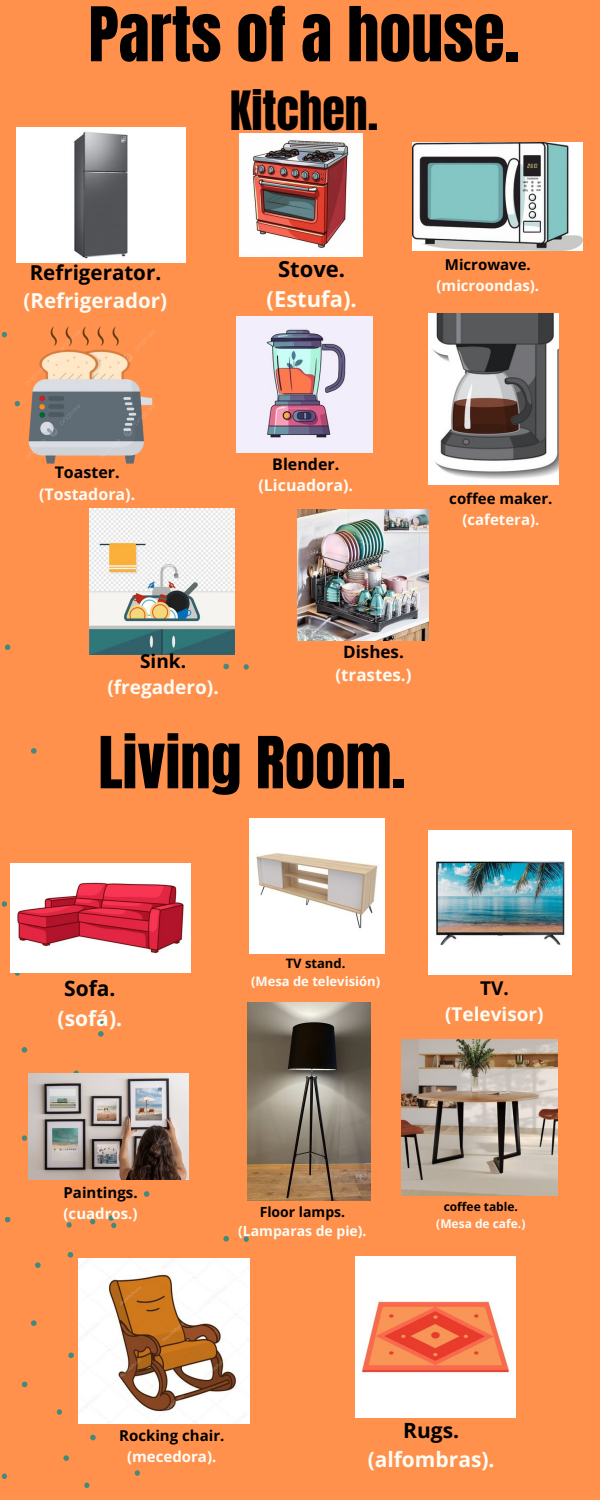
<style>
.page{position:relative;width:600px;height:1500px;background:#ff914d}
.page>*{position:absolute;margin:0;border:0;box-sizing:border-box;transform-origin:0 0}
.t1{font:64px "Anton";color:#000}
.t2{font:61px "Anton";color:#000}
.t3{font:46px "Anton";color:#000}
.t4{font:700 22px/30.8px "Open Sans";color:#fbfcf5;text-align:center}
.t5{font:700 21px/29.2px "Open Sans";color:#fbfcf5;text-align:center}
.t6{font:700 20.5px/27.8px "Open Sans";color:#fbfcf5}
.t7{font:700 19px/26.2px "Open Sans";color:#fbfcf5;text-align:center}
.t8{font:700 17px/22.5px "Open Sans";color:#fbfcf5;text-align:center}
.t9{font:700 16px/21.8px "Open Sans";color:#fbfcf5;text-align:center}
.t10{font:700 15px/21px "Open Sans";color:#000;text-align:center}
.t11{font:700 15px/21px "Open Sans";color:#fbfcf5;text-align:center}
.t12{font:700 14px/18.8px "Open Sans";color:#fbfcf5;text-align:center}
.t13{font:700 13px/18px "Open Sans";color:#fbfcf5;text-align:center}
.t14{font:700 12px/16.5px "Open Sans";color:#fbfcf5;text-align:center}
.s1{color:#000}
.s2{color:#fbfcf5}
</style>
<div class="page">
<svg style="left:2px;top:332px;width:5px;height:5px"></svg>
<svg style="left:2px;top:901px;width:5px;height:6px"></svg>
<svg style="left:2px;top:1473px;width:5px;height:6px"></svg>
<svg style="left:5px;top:644px;width:5px;height:6px"></svg>
<svg style="left:5px;top:1217px;width:5px;height:5px"></svg>
<svg style="left:15px;top:972px;width:5px;height:4px"></svg>
<svg style="left:31px;top:748px;width:6px;height:6px"></svg>
<svg style="left:31px;top:1320px;width:6px;height:6px"></svg>
<svg style="left:68px;top:1353px;width:6px;height:5px"></svg>
<svg style="left:22px;top:1382px;width:5px;height:5px"></svg>
<svg style="left:57px;top:1409px;width:5px;height:6px"></svg>
<svg style="left:84px;top:1483px;width:5px;height:5px"></svg>
<svg style="left:63px;top:1455px;width:6px;height:6px"></svg>
<svg style="left:90px;top:1435px;width:6px;height:5px"></svg>
<svg style="left:98px;top:1020px;width:6px;height:17px"></svg>
<svg style="left:22px;top:1047px;width:5px;height:6px"></svg>
<svg style="left:74px;top:1070px;width:5px;height:3px"></svg>
<svg style="left:22px;top:1135px;width:5px;height:6px"></svg>
<svg style="left:135px;top:1470px;width:5px;height:6px"></svg>
<svg style="left:35px;top:1262px;width:6px;height:6px"></svg>
<svg style="left:144px;top:1191px;width:5px;height:6px"></svg>
<svg style="left:109px;top:1215px;width:7px;height:13px"></svg>
<svg style="left:90px;top:1219px;width:5px;height:5px"></svg>
<svg style="left:67px;top:1222px;width:5px;height:6px"></svg>
<svg style="left:68px;top:1252px;width:5px;height:6px"></svg>
<svg style="left:244px;top:664px;width:5px;height:6px"></svg>
<svg style="left:223px;top:664px;width:6px;height:5px"></svg>
<svg style="left:244px;top:1236px;width:5px;height:6px"></svg>
<svg style="left:223px;top:1236px;width:6px;height:6px"></svg>
<img style="left:16px;top:127px;width:169px;height:135px">
<img style="left:240px;top:134px;width:123px;height:123px">
<img style="left:412px;top:143px;width:171px;height:108px">
<img style="left:16px;top:326px;width:139px;height:138px">
<img style="left:237px;top:317px;width:136px;height:135px">
<img style="left:428px;top:314px;width:131px;height:171px">
<img style="left:89px;top:509px;width:146px;height:145px">
<img style="left:298px;top:510px;width:130px;height:130px">
<img style="left:10px;top:863px;width:181px;height:109px">
<img style="left:250px;top:819px;width:135px;height:135px">
<img style="left:428px;top:831px;width:144px;height:143px">
<img style="left:28px;top:1073px;width:161px;height:107px">
<img style="left:248px;top:1003px;width:123px;height:198px">
<img style="left:402px;top:1040px;width:156px;height:156px">
<img style="left:78px;top:1259px;width:172px;height:164px">
<img style="left:355px;top:1257px;width:161px;height:160px">
<h1 class="t1" style="left:89px;top:-12px;width:432px">Parts of a house.</h1>
<h1 class="t3" style="left:230px;top:78px;width:150px">Kitchen.</h1>
<p class="t6" style="left:24px;top:258px;width:145px"><span class="s1">Refrigerator. </span>(Refrigerador)</p>
<p class="t4" style="left:267px;top:253px;width:92px"><span class="s1">Stove. </span>(Estufa).</p>
<h2 class="t11" style="left:437px;top:254px;width:104px"><span class="s1">Microwave. </span>(microondas).</h2>
<p class="t9" style="left:39px;top:461px;width:98px"><span class="s1">Toaster. </span>(Tostadora).</p>
<p class="t9" style="left:258px;top:453px;width:96px"><span class="s1">Blender. </span>(Licuadora).</p>
<p class="t10" style="left:449px;top:488px;width:105px">coffee maker. <span class="s2">(cafetera).</span></p>
<h4 class="t7" style="left:107px;top:647px;width:113px"><span class="s1">Sink. </span>(fregadero).</h4>
<h5 class="t8" style="left:336px;top:640px;width:78px"><span class="s1">Dishes. </span>(trastes.)</h5>
<p class="t2" style="left:98px;top:719px;width:309px">Living Room.</p>
<p class="t5" style="left:58px;top:974px;width:66px"><span class="s1">Sofa. </span>(sofá).</p>
<h4 class="t13" style="left:251px;top:954px;width:131px"><span class="s1">TV stand.<br></span>(Mesa de televisión)</h4>
<h4 class="t7" style="left:445px;top:974px;width:100px"><span class="s1">TV. </span>(Televisor)</h4>
<h2 class="t10" style="left:64px;top:1182px;width:76px;text-align:left">Paintings. <span class="s2">(cuadros.)</span></h2>
<h3 class="t12" style="left:238px;top:1202px;width:130px"><span class="s1">Floor lamps. </span>(Lamparas de pie).</h3>
<h1 class="t14" style="left:436px;top:1199px;width:91px"><span class="s1">coffee table. </span>(Mesa de cafe.)</h1>
<h5 class="t10" style="left:119px;top:1425px;width:107px">Rocking chair. <span class="s2">(mecedora).</span></h5>
<p class="t5" style="left:368px;top:1415px;width:128px"><span class="s1">Rugs. </span>(alfombras).</p>
</div>
